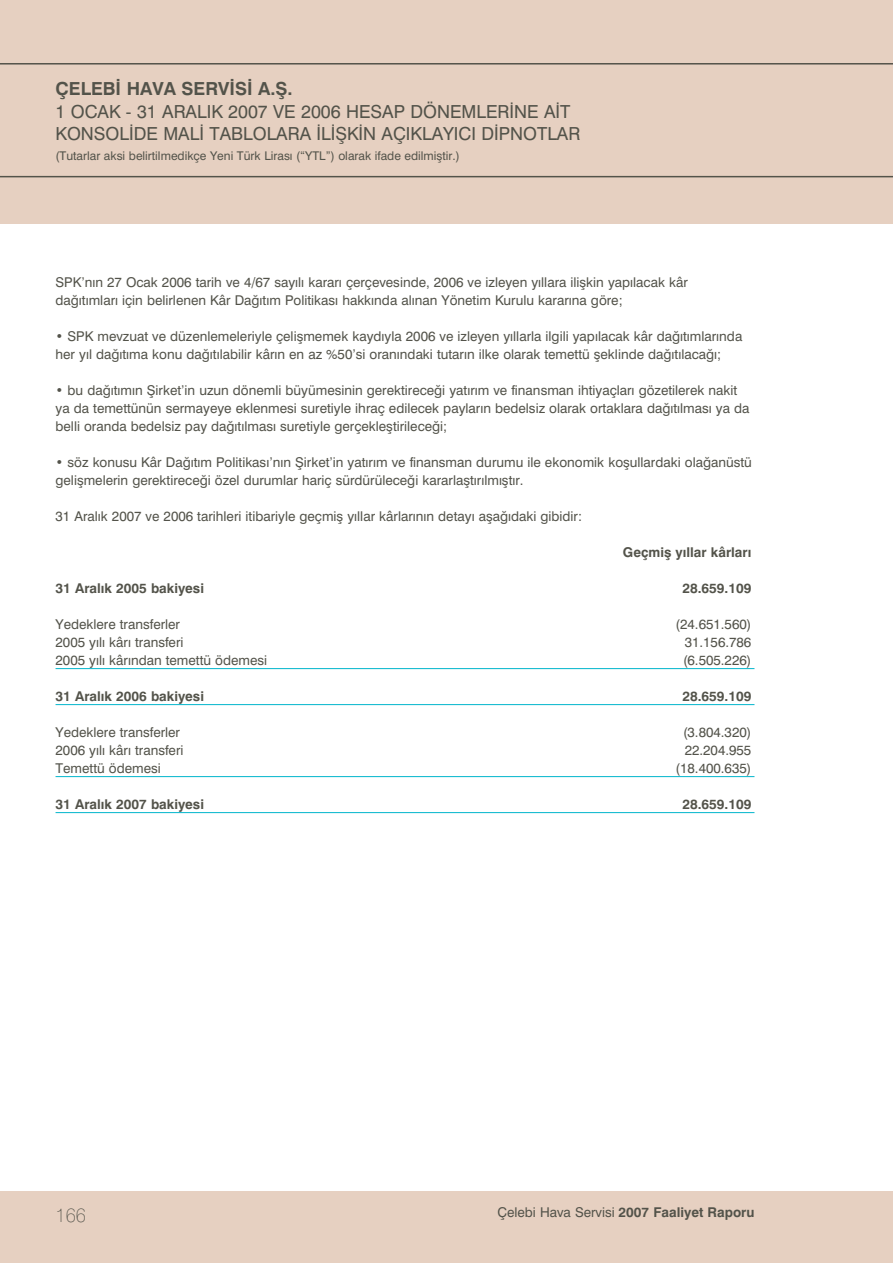
<style>
.page{position:relative;width:893px;height:1263px;background:#fff}
.page>*{position:absolute;margin:0;border:0;box-sizing:border-box;transform-origin:0 0}
.t1{font:100 19.5px "Swiss 721 BT";color:#53534a}
.t2{font:18px/22.5px "Swiss 721 BT";color:#53534a}
.t3{font:700 18px "Swiss 721 BT";color:#53534a}
.t4{font:13.5px/18px "Swiss 721 BT";color:#53534a}
.t5{font:700 13.5px "Swiss 721 BT";color:#53534a}
.t6{font:12px "Swiss 721 BT";color:#53534a}
.s1{font-weight:400}
</style>
<div class="page">
<div style="left:0;top:0;width:893px;height:223px;background:#e6d0c1"></div>
<hr style="left:56px;top:668px;width:698px;height:1px;background:#00b5cc">
<hr style="left:56px;top:704px;width:698px;height:1px;background:#00b5cc">
<hr style="left:56px;top:776px;width:698px;height:1px;background:#00b5cc">
<hr style="left:56px;top:812px;width:698px;height:1px;background:#00b5cc">
<div style="left:0;top:1192px;width:893px;height:71px;background:#e6d0c1"></div>
<hr style="left:0;top:63px;width:893px;height:2px;background:#53534a">
<hr style="left:0;top:176px;width:893px;height:1px;background:#53534a">
<h2 class="t3" style="left:56px;top:82px;width:239px">ÇELEB‹ HAVA SERV‹S‹ A.fi.</h2>
<h2 class="t2" style="left:56px;top:102px;width:526px">1 OCAK - 31 ARALIK 2007 VE 2006 HESAP DÖNEMLER‹NE A‹T<br>KONSOL‹DE MAL‹ TABLOLARA ‹L‹fiK‹N AÇIKLAYICI D‹PNOTLAR</h2>
<p class="t6" style="left:56px;top:152px;width:406px">(Tutarlar aksi belirtilmedikçe Yeni Türk Liras› (“YTL”) olarak ifade edilmifltir.)</p>
<p class="t4" style="left:56px;top:275px;width:634px">SPK’n›n 27 Ocak 2006 tarih ve 4/67 say›l› karar› çerçevesinde, 2006 ve izleyen y›llara iliflkin yap›lacak kâr da¤›t›mlar› için belirlenen Kâr Da¤›t›m Politikas› hakk›nda al›nan Yönetim Kurulu karar›na göre;</p>
<p class="t4" style="left:56px;top:329px;width:688px">• SPK mevzuat ve düzenlemeleriyle çeliflmemek kayd›yla 2006 ve izleyen y›llarla ilgili yap›lacak kâr da¤›t›mlar›nda her y›l da¤›t›ma konu da¤›t›labilir kâr›n en az %50’si oran›ndaki tutar›n ilke olarak temettü fleklinde da¤›t›laca¤›;</p>
<p class="t4" style="left:56px;top:383px;width:695px">• bu da¤›t›m›n fiirket’in uzun dönemli büyümesinin gerektirece¤i yat›r›m ve finansman ihtiyaçlar› gözetilerek nakit ya da temettünün sermayeye eklenmesi suretiyle ihraç edilecek paylar›n bedelsiz olarak ortaklara da¤›t›lmas› ya da belli oranda bedelsiz pay da¤›t›lmas› suretiyle gerçeklefltirilece¤i;</p>
<p class="t4" style="left:56px;top:455px;width:698px">• söz konusu Kâr Da¤›t›m Politikas›’n›n fiirket’in yat›r›m ve finansman durumu ile ekonomik koflullardaki ola¤anüstü geliflmelerin gerektirece¤i özel durumlar hariç sürdürülece¤i kararlaflt›r›lm›flt›r.</p>
<p class="t4" style="left:56px;top:509px;width:528px">31 Aral›k 2007 ve 2006 tarihleri itibariyle geçmifl y›llar kârlar›n›n detay› afla¤›daki gibidir:</p>
<p class="t5" style="left:623px;top:547px;width:130px">Geçmifl y›llar kârlar›</p>
<p class="t5" style="left:56px;top:583px;width:150px">31 Aral›k 2005 bakiyesi</p>
<p class="t5" style="left:682px;top:583px;width:70px">28.659.109</p>
<p class="t4" style="left:56px;top:617px;width:126px">Yedeklere transferler</p>
<p class="t4" style="left:675px;top:617px;width:77px">(24.651.560)</p>
<p class="t4" style="left:56px;top:635px;width:129px">2005 y›l› kâr› transferi</p>
<p class="t4" style="left:685px;top:635px;width:68px">31.156.786</p>
<p class="t4" style="left:56px;top:653px;width:213px">2005 y›l› kâr›ndan temettü ödemesi</p>
<p class="t4" style="left:683px;top:653px;width:70px">(6.505.226)</p>
<p class="t5" style="left:56px;top:691px;width:150px">31 Aral›k 2006 bakiyesi</p>
<p class="t5" style="left:682px;top:691px;width:70px">28.659.109</p>
<p class="t4" style="left:56px;top:725px;width:126px">Yedeklere transferler</p>
<p class="t4" style="left:683px;top:725px;width:70px">(3.804.320)</p>
<p class="t4" style="left:56px;top:743px;width:129px">2006 y›l› kâr› transferi</p>
<p class="t4" style="left:685px;top:743px;width:68px">22.204.955</p>
<p class="t4" style="left:56px;top:761px;width:107px">Temettü ödemesi</p>
<p class="t4" style="left:675px;top:761px;width:77px">(18.400.635)</p>
<p class="t5" style="left:56px;top:799px;width:150px">31 Aral›k 2007 bakiyesi</p>
<p class="t5" style="left:682px;top:799px;width:70px">28.659.109</p>
<h1 class="t1" style="left:56px;top:1208px;width:32px">166</h1>
<p class="t5" style="left:497px;top:1207px;width:258px"><span class="s1">Çelebi Hava Servisi</span> 2007 Faaliyet Raporu</p>
</div>
